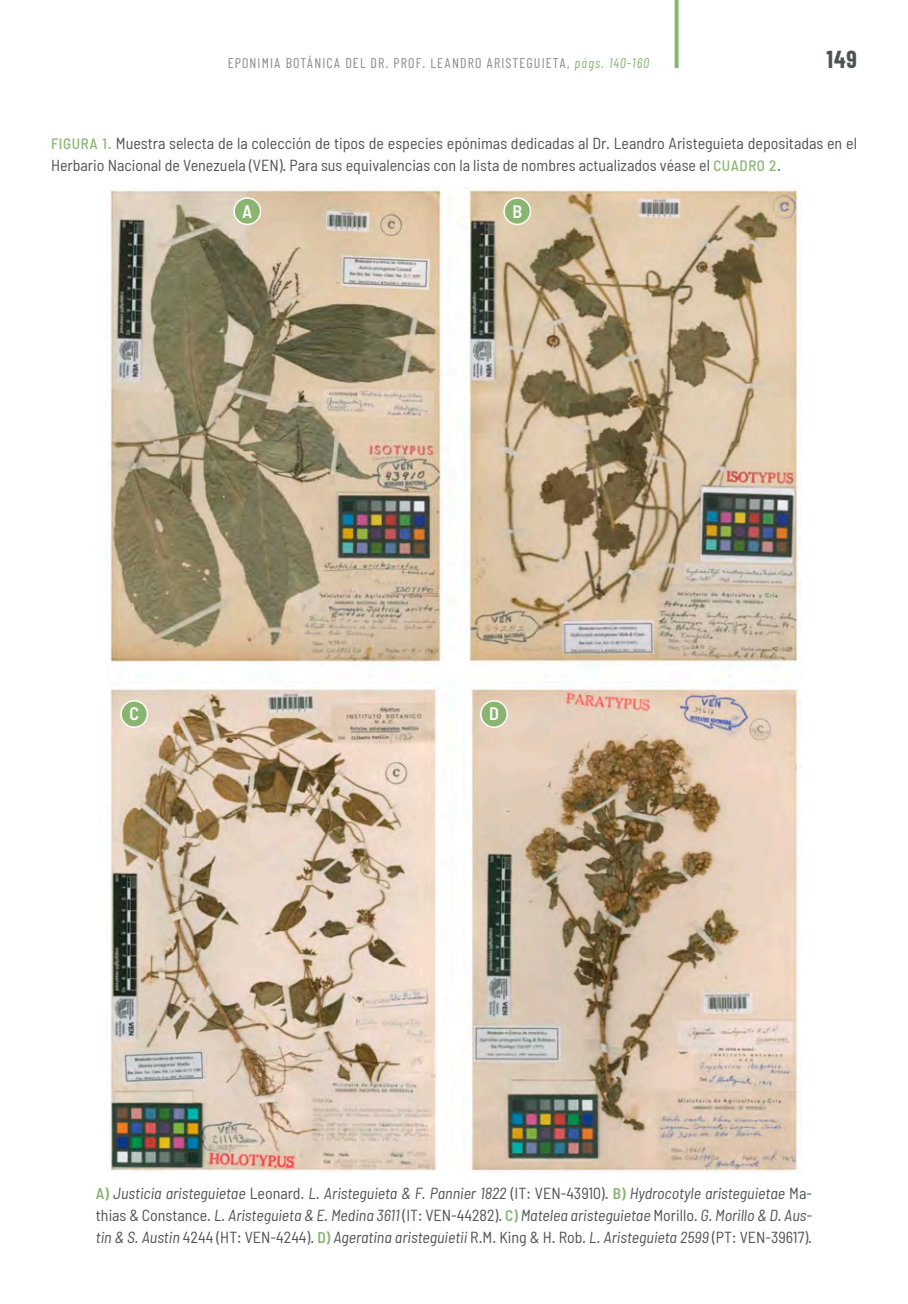
<style>
.page{position:relative;width:908px;height:1304px;background:#fff}
.page>*{position:absolute;margin:0;border:0;box-sizing:border-box;transform-origin:0 0}
.t1{font:700 24px "Barlow Condensed";color:#4d5451}
.t2{font:600 semi-condensed 18px "Barlow";color:#fff}
.t3{font:italic semi-condensed 16px/22px "Barlow";color:#4d5451;text-align:justify}
.t4{font:semi-condensed 16px/22px "Barlow";color:#4d5451}
.t5{font:14px "Barlow Condensed";letter-spacing:.08em;color:#898b8b}
.s1{font-style:italic;color:#89b571}
.s2{font-weight:500;font-size:15px;color:#89b571}
.s3{font-weight:600;font-style:normal;font-size:15.4px;color:#89b571}
.s4{font-style:normal}
</style>
<div class="page">
<svg style="left:674px;top:0;width:4px;height:68px"></svg>
<img style="left:107px;top:187px;width:694px;height:984px">
<div style="left:234px;top:198px;width:26px;height:26px;background:#89b571;border-radius:50%"></div>
<div style="left:233px;top:197px;width:28px;height:28px;border:2px solid #fff;border-radius:50%"></div>
<div style="left:121px;top:701px;width:26px;height:26px;background:#89b571;border-radius:50%"></div>
<div style="left:120px;top:700px;width:28px;height:28px;border:2px solid #fff;border-radius:50%"></div>
<div style="left:504px;top:198px;width:26px;height:26px;background:#89b571;border-radius:50%"></div>
<div style="left:503px;top:197px;width:28px;height:28px;border:2px solid #fff;border-radius:50%"></div>
<div style="left:480px;top:701px;width:27px;height:26px;background:#89b571;border-radius:50%"></div>
<div style="left:480px;top:700px;width:27px;height:28px;border:2px solid #fff;border-radius:50%"></div>
<p class="t5" style="left:227px;top:54px;width:422px">EPONIMIA BOTÁNICA DEL DR. PROF. LEANDRO ARISTEGUIETA, <span class="s1">págs. 140-160</span></p>
<h1 class="t1" style="left:826px;top:44px;width:32px">149</h1>
<p class="t4" style="left:51px;top:132px;width:807px"><span class="s2">FIGURA 1.</span> Muestra selecta de la colección de tipos de especies epónimas dedicadas al Dr. Leandro Aristeguieta depositadas en el<br>Herbario Nacional de Venezuela (VEN). Para sus equivalencias con la lista de nombres actualizados véase el <span class="s2">CUADRO 2</span>.</p>
<p class="t2" style="left:242px;top:200px;width:12px">A</p>
<p class="t2" style="left:129px;top:703px;width:11px">C</p>
<p class="t2" style="left:512px;top:200px;width:11px">B</p>
<p class="t2" style="left:489px;top:703px;width:11px">D</p>
<p class="t3" style="left:96px;top:1182px;width:717px"><span class="s3">A)</span> Justicia aristeguietae <span class="s4">Leonard.</span> L. Aristeguieta &amp; F. Pannier 1822 <span class="s4">(IT: VEN-43910).</span> <span class="s3">B)</span> Hydrocotyle aristeguietae <span class="s4">Ma&shy;thias &amp; Constance.</span> L. Aristeguieta &amp; E. Medina 3611 <span class="s4">(IT: VEN-44282).</span> <span class="s3">C)</span> Matelea aristeguietae <span class="s4">Morillo</span>. G. Morillo &amp; D. Aus&shy;tin &amp; S. Austin <span class="s4">4244 (HT: VEN-4244).</span> <span class="s3">D)</span> Ageratina aristeguietii <span class="s4">R.M. King &amp; H. Rob</span>. L. Aristeguieta 2599 <span class="s4">(PT: VEN-39617).</span></p>
</div>
